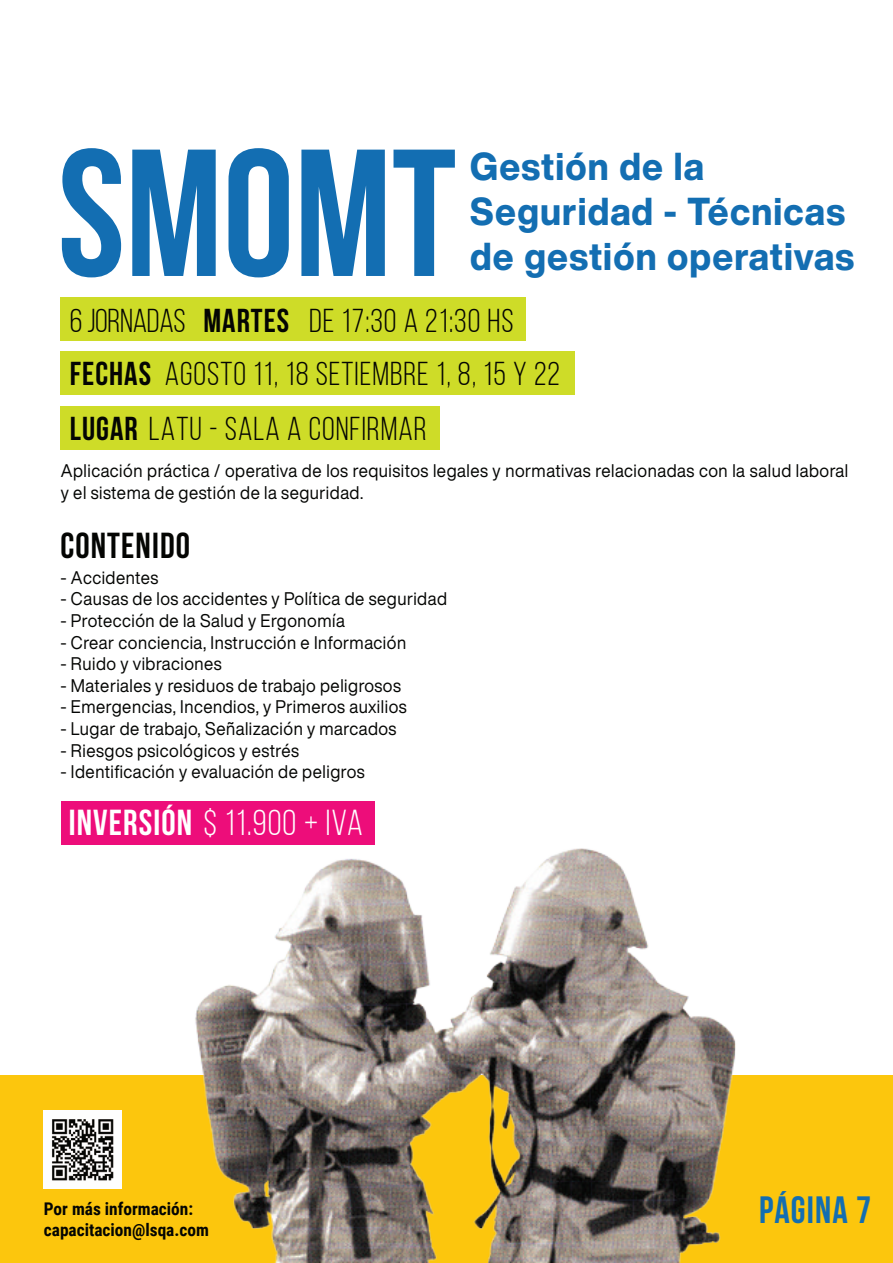
<style>
.page{position:relative;width:893px;height:1263px;background:#fff}
.page>*{position:absolute;margin:0;border:0;box-sizing:border-box;transform-origin:0 0}
.t1{font:700 180.45px "Bebas Neue";color:#136eb2}
.t2{font:800 38.25px/45px "Helvetica Now Display";letter-spacing:.03em;color:#136eb2;scale:.94 1}
.t3{font:700 37.95px "Bebas Neue";letter-spacing:.03em;color:#136eb2}
.t4{font:36px "Bebas Neue";letter-spacing:.03em;color:#fff}
.t5{font:700 36px "Bebas Neue";letter-spacing:.03em;color:#040503}
.t6{font:33px "Bebas Neue";letter-spacing:.03em;color:#040503}
.t7{font:33px "Bebas Neue";letter-spacing:-.005em;color:#040503}
.t8{font:18px/21.6px "Helvetica Now Display";letter-spacing:.03em;color:#040503;scale:.94 1}
.t9{font:700 17.55px/21px "Roboto Condensed";color:#040503}
.s1{font-weight:700}
</style>
<div class="page">
<div style="left:60px;top:297px;width:466px;height:43px;background:#cedc28"></div>
<div style="left:0;top:1075px;width:893px;height:188px;background:#fcc60d"></div>
<div style="left:60px;top:406px;width:380px;height:44px;background:#cedc28"></div>
<div style="left:60px;top:351px;width:515px;height:44px;background:#cedc28"></div>
<div style="left:61px;top:801px;width:314px;height:43px;background:#ed0d7a"></div>
<img style="left:192px;top:844px;width:544px;height:418px">
<img style="left:44px;top:1110px;width:77px;height:78px">
<h1 class="t1" style="left:58px;top:115px;width:400px">SMOMT</h1>
<h2 class="t2" style="left:470px;top:144px;width:410px">Gestión de la<br>Seguridad - Técnicas de gestión operativas</h2>
<h3 class="t6" style="left:203px;top:303px;width:312px"><span class="s1">MARTES</span> DE 17:30 A 21:30 HS</h3>
<h3 class="t7" style="left:70px;top:303px;width:117px">6 JORNADAS</h3>
<h3 class="t6" style="left:70px;top:356px;width:492px"><span class="s1">FECHAS</span> AGOSTO 11, 18 SETIEMBRE 1, 8, 15 Y 22</h3>
<h3 class="t6" style="left:70px;top:411px;width:358px"><span class="s1">LUGAR</span> LATU - SALA A CONFIRMAR</h3>
<p class="t8" style="left:61px;top:460px;width:839px">Aplicación práctica / operativa de los requisitos legales y normativas relacionadas con la salud laboral y el sistema de gestión de la seguridad.</p>
<h3 class="t5" style="left:60px;top:526px;width:131px">CONTENIDO</h3>
<p class="t8" style="left:60px;top:566px;width:106px">- Accidentes</p>
<p class="t8" style="left:60px;top:588px;width:413px">- Causas de los accidentes y Política de seguridad</p>
<p class="t8" style="left:60px;top:610px;width:304px">- Protección de la Salud y Ergonomía</p>
<p class="t8" style="left:60px;top:631px;width:369px">- Crear conciencia, Instrucción e Información</p>
<p class="t8" style="left:60px;top:653px;width:173px">- Ruido y vibraciones</p>
<p class="t8" style="left:60px;top:674px;width:364px">- Materiales y residuos de trabajo peligrosos</p>
<p class="t8" style="left:60px;top:696px;width:370px">- Emergencias, Incendios, y Primeros auxilios</p>
<p class="t8" style="left:60px;top:718px;width:359px">- Lugar de trabajo, Señalización y marcados</p>
<p class="t8" style="left:60px;top:739px;width:255px">- Riesgos psicológicos y estrés</p>
<p class="t8" style="left:60px;top:761px;width:325px">- Identificación y evaluación de peligros</p>
<h3 class="t4" style="left:69px;top:803px;width:296px"><span class="s1">INVERSIÓN</span> $ 11.900 + IVA</h3>
<p class="t9" style="left:44px;top:1197px;width:167px">Por más información: capacitacion@lsqa.com</p>
<h3 class="t3" style="left:759px;top:1189px;width:113px">PÁGINA 7</h3>
</div>
